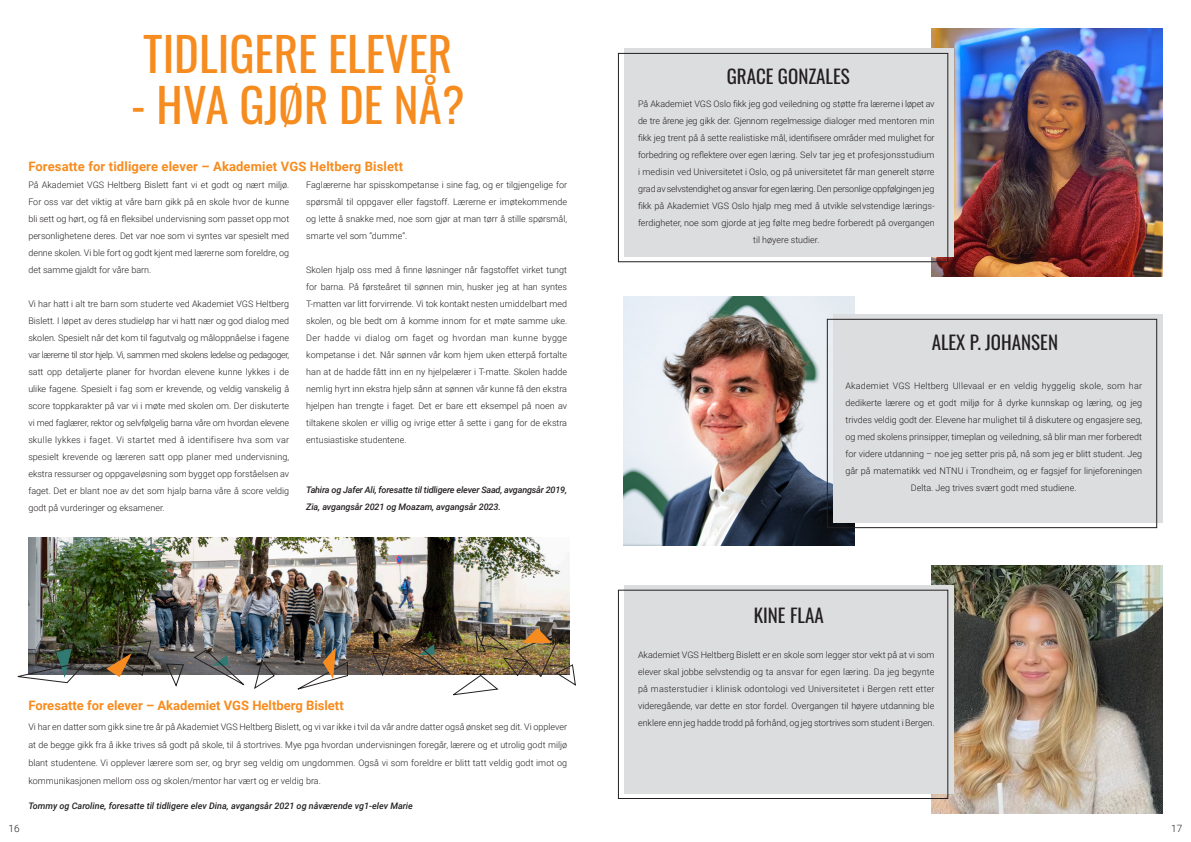
<style>
.page{position:relative;width:1191px;height:842px;background:#fff}
.page>*{position:absolute;margin:0;border:0;box-sizing:border-box;transform-origin:0 0}
.t1{font:47px "Oswald";color:#f68c1f}
.t2{font:19px "Oswald";color:#231f20}
.t3{font:700 13px "Roboto";color:#f68c1f}
.t4{font:300 10px "Roboto";color:#231f20}
.t5{font:300 9px/17px "Roboto";color:#231f20;text-align:justify}
.t6{font:italic 500 9px/17px "Roboto";letter-spacing:-.01em;color:#231f20}
</style>
<div class="page">
<img style="left:28px;top:537px;width:542px;height:137px">
<img style="left:931px;top:28px;width:231px;height:249px">
<img style="left:931px;top:565px;width:231px;height:249px">
<img style="left:624px;top:297px;width:231px;height:248px">
<div style="left:624px;top:48px;width:329px;height:209px;background:#dcdddf"></div>
<div style="left:624px;top:585px;width:329px;height:209px;background:#dcdddf"></div>
<div style="left:832px;top:314px;width:330px;height:209px;background:#dcdddf"></div>
<svg style="left:194px;top:650px;width:51px;height:35px"></svg>
<svg style="left:17px;top:649px;width:71px;height:34px"></svg>
<svg style="left:254px;top:660px;width:21px;height:29px"></svg>
<svg style="left:101px;top:640px;width:50px;height:37px;background:#5d4f3b"></svg>
<img style="left:400px;top:628px;width:176px;height:67px">
<svg style="left:166px;top:663px;width:18px;height:24px"></svg>
<svg style="left:372px;top:653px;width:18px;height:23px"></svg>
<svg style="left:297px;top:647px;width:51px;height:43px"></svg>
<div style="left:618px;top:53px;width:330px;height:209px;border:1px solid #231f20"></div>
<div style="left:618px;top:590px;width:330px;height:209px;border:1px solid #231f20"></div>
<div style="left:827px;top:319px;width:330px;height:209px;border:1px solid #231f20"></div>
<p class="t1" style="left:143px;top:12px;width:310px">TIDLIGERE ELEVER</p>
<p class="t1" style="left:131px;top:63px;width:335px">- HVA GJØR DE NÅ?</p>
<p class="t3" style="left:28px;top:157px;width:376px">Foresatte for tidligere elever – Akademiet VGS Heltberg Bislett</p>
<p class="t5" style="left:28px;top:176px;width:262px">På Akademiet VGS Heltberg Bislett fant vi et godt og nært miljø.<br>For oss var det viktig at våre barn gikk på en skole hvor de kunne bli sett og hørt, og få en fleksibel undervisning som passet opp mot personlighetene deres. Det var noe som vi syntes var spesielt med denne skolen. Vi ble fort og godt kjent med lærerne som foreldre, og det samme gjaldt for våre barn.</p>
<p class="t5" style="left:28px;top:295px;width:262px">Vi har hatt i alt tre barn som studerte ved Akademiet VGS Heltberg Bislett. I løpet av deres studieløp har vi hatt nær og god dialog med skolen. Spesielt når det kom til fagutvalg og måloppnåelse i fagene var lærerne til stor hjelp. Vi, sammen med skolens ledelse og pedagoger, satt opp detaljerte planer for hvordan elevene kunne lykkes i de ulike fagene. Spesielt i fag som er krevende, og veldig vanskelig å score toppkarakter på var vi i møte med skolen om. Der diskuterte vi med faglærer, rektor og selvfølgelig barna våre om hvordan elevene skulle lykkes i faget. Vi startet med å identifisere hva som var spesielt krevende og læreren satt opp planer med undervisning, ekstra ressurser og oppgaveløsning som bygget opp forståelsen av faget. Det er blant noe av det som hjalp barna våre å score veldig godt på vurderinger og eksamener.</p>
<p class="t5" style="left:306px;top:176px;width:262px">Faglærerne har spisskompetanse i sine fag, og er tilgjengelige for spørsmål til oppgaver eller fagstoff. Lærerne er imøtekommende og lette å snakke med, noe som gjør at man tørr å stille spørsmål, smarte vel som “dumme”.</p>
<p class="t5" style="left:306px;top:261px;width:262px">Skolen hjalp oss med å finne løsninger når fagstoffet virket tungt for barna. På førsteåret til sønnen min, husker jeg at han syntes T-matten var litt forvirrende. Vi tok kontakt nesten umiddelbart med skolen, og ble bedt om å komme innom for et møte samme uke.<br>Der hadde vi dialog om faget og hvordan man kunne bygge kompetanse i det. Når sønnen vår kom hjem uken etterpå fortalte han at de hadde fått inn en ny hjelpelærer i T-matte. Skolen hadde nemlig hyrt inn ekstra hjelp sånn at sønnen vår kunne få den ekstra hjelpen han trengte i faget. Det er bare ett eksempel på noen av tiltakene skolen er villig og ivrige etter å sette i gang for de ekstra entusiastiske studentene.</p>
<p class="t6" style="left:306px;top:481px;width:262px">Tahira og Jafer Ali, foresatte til tidligere elever Saad, avgangsår 2019,<br>Zia, avgangsår 2021 og Moazam, avgangsår 2023.</p>
<p class="t3" style="left:28px;top:696px;width:317px">Foresatte for elever – Akademiet VGS Heltberg Bislett</p>
<p class="t5" style="left:28px;top:717px;width:540px;line-height:18px">Vi har en datter som gikk sine tre år på Akademiet VGS Heltberg Bislett, og vi var ikke i tvil da vår andre datter også ønsket seg dit. Vi opplever at de begge gikk fra å ikke trives så godt på skole, til å stortrives. Mye pga hvordan undervisningen foregår, lærere og et utrolig godt miljø blant studentene. Vi opplever lærere som ser, og bryr seg veldig om ungdommen. Også vi som foreldre er blitt tatt veldig godt imot og kommunikasjonen mellom oss og skolen/mentor har vært og er veldig bra.</p>
<p class="t6" style="left:28px;top:797px;width:386px">Tommy og Caroline, foresatte til tidligere elev Dina, avgangsår 2021 og nåværende vg1-elev Marie</p>
<p class="t2" style="left:726px;top:59px;width:125px">GRACE GONZALES</p>
<p class="t5" style="left:638px;top:95px;width:298px;text-align:center">På Akademiet VGS Oslo fikk jeg god veiledning og støtte fra lærerne i løpet av de tre årene jeg gikk der. Gjennom regelmessige dialoger med mentoren min fikk jeg trent på å sette realistiske mål, identifisere områder med mulighet for forbedring og reflektere over egen læring. Selv tar jeg et profesjonsstudium i medisin ved Universitetet i Oslo, og på universitetet får man generelt større grad av selvstendighet og ansvar for egen læring. Den personlige oppfølgingen jeg fikk på Akademiet VGS Oslo hjalp meg med å utvikle selvstendige lærings&shy;ferdigheter, noe som gjorde at jeg følte meg bedre forberedt på overgangen til høyere studier.</p>
<p class="t2" style="left:931px;top:326px;width:128px">ALEX P. JOHANSEN</p>
<p class="t5" style="left:845px;top:377px;width:298px;text-align:center">Akademiet VGS Heltberg Ullevaal er en veldig hyggelig skole, som har dedikerte lærere og et godt miljø for å dyrke kunnskap og læring, og jeg trivdes veldig godt der. Elevene har mulighet til å diskutere og engasjere seg, og med skolens prinsipper, timeplan og veiledning, så blir man mer forberedt for videre utdanning – noe jeg setter pris på, nå som jeg er blitt student. Jeg går på matematikk ved NTNU i Trondheim, og er fagsjef for linjeforeningen Delta. Jeg trives svært godt med studiene.</p>
<p class="t2" style="left:754px;top:598px;width:71px">KINE FLAA</p>
<p class="t5" style="left:638px;top:646px;width:298px">Akademiet VGS Heltberg Bislett er en skole som legger stor vekt på at vi som elever skal jobbe selvstendig og ta ansvar for egen læring. Da jeg begynte på masterstudier i klinisk odontologi ved Universitetet i Bergen rett etter videregående, var dette en stor fordel. Overgangen til høyere utdanning ble enklere enn jeg hadde trodd på forhånd, og jeg stortrives som student i Bergen.</p>
<p class="t4" style="left:9px;top:821px;width:13px">16</p>
<p class="t4" style="left:1171px;top:821px;width:13px">17</p>
</div>
